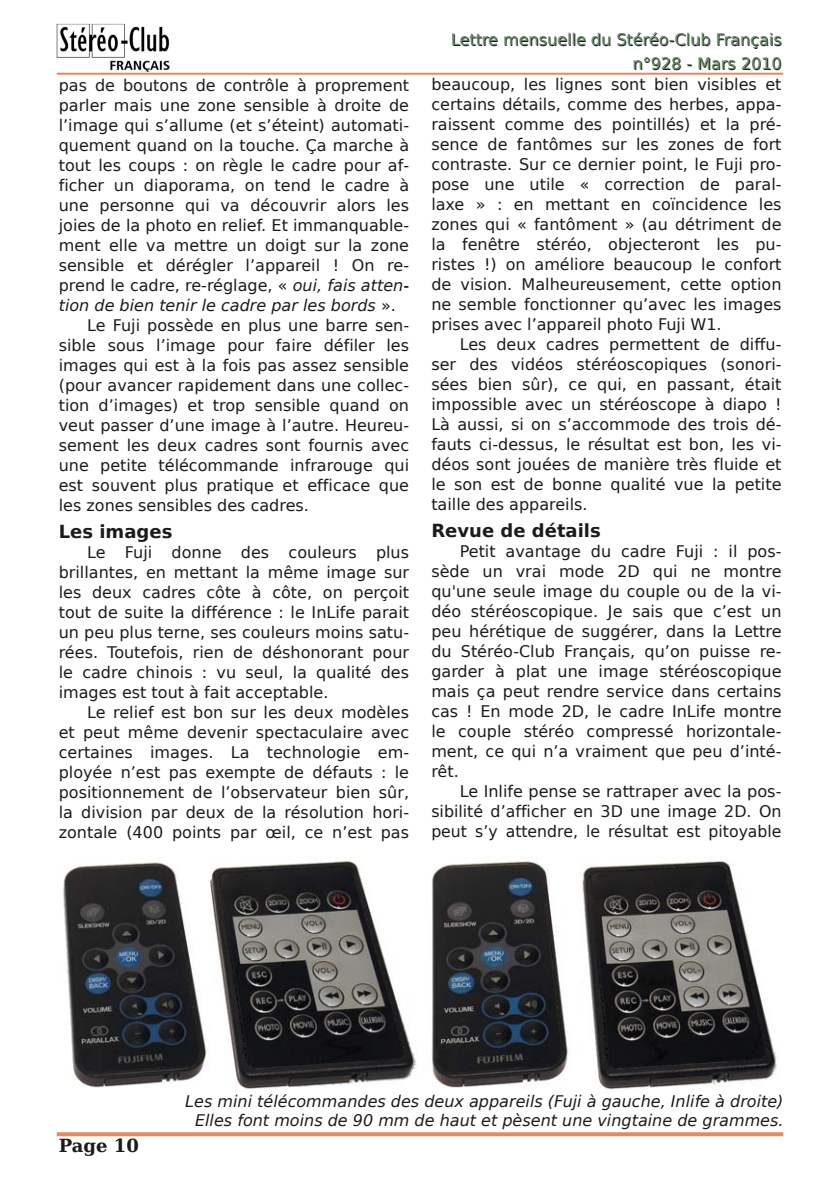
<style>
.page{position:relative;width:840px;height:1191px;background:#fff}
.page>*{position:absolute;margin:0;border:0;box-sizing:border-box;transform-origin:0 0}
.t1{font:700 18px "Bitstream Vera Sans";color:#1c1b1a}
.t2{font:700 18px "Bitstream Vera Serif";color:#1c1b1a}
.t3{font:16px/20px "Bitstream Vera Sans";color:#1c1b1a;text-align:justify}
.t4{font:italic 16px/18.6px "Bitstream Vera Sans";color:#1c1b1a;text-align:right}
.s1{font-style:italic}
.s2{font-style:normal}
.s3{color:#698b69}
</style>
<div class="page">
<img style="left:56px;top:24px;width:113px;height:48px">
<hr style="left:57px;top:73px;width:725px;height:2px;background:#e58a5e">
<svg style="left:57px;top:1132px;width:725px;height:4px;background:#e69269"></svg>
<img style="left:63px;top:859px;width:714px;height:231px">
<p class="t3" style="left:59px;top:75px;width:351px">pas de boutons de contrôle à proprement</p>
<p class="t3" style="left:59px;top:95px;width:351px">parler mais une zone sensible à droite de</p>
<p class="t3" style="left:59px;top:115px;width:351px">l’image qui s’allume (et s’éteint) automati-</p>
<p class="t3" style="left:59px;top:135px;width:351px">quement quand on la touche. Ça marche à</p>
<p class="t3" style="left:59px;top:155px;width:351px">tout les coups : on règle le cadre pour af-</p>
<p class="t3" style="left:59px;top:175px;width:351px">ficher un diaporama, on tend le cadre à</p>
<p class="t3" style="left:59px;top:195px;width:351px">une personne qui va découvrir alors les</p>
<p class="t3" style="left:59px;top:215px;width:351px">joies de la photo en relief. Et immanquable-</p>
<p class="t3" style="left:59px;top:235px;width:351px">ment elle va mettre un doigt sur la zone</p>
<p class="t3" style="left:59px;top:255px;width:351px">sensible et dérégler l’appareil ! On re-</p>
<p class="t3" style="left:59px;top:275px;width:351px">prend le cadre, re-réglage, « <span class="s1">oui, fais atten-</span></p>
<p class="t4" style="left:59px;top:296px;width:338px">tion de bien tenir le cadre par les bords <span class="s2">».</span></p>
<p class="t3" style="left:87px;top:315px;width:323px">Le Fuji possède en plus une barre sen-</p>
<p class="t3" style="left:59px;top:335px;width:351px">sible sous l’image pour faire défiler les</p>
<p class="t3" style="left:59px;top:355px;width:351px">images qui est à la fois pas assez sensible</p>
<p class="t3" style="left:59px;top:375px;width:351px">(pour avancer rapidement dans une collec-</p>
<p class="t3" style="left:59px;top:395px;width:351px">tion d’images) et trop sensible quand on</p>
<p class="t3" style="left:59px;top:415px;width:351px">veut passer d’une image à l’autre. Heureu-</p>
<p class="t3" style="left:59px;top:435px;width:351px">sement les deux cadres sont fournis avec</p>
<p class="t3" style="left:59px;top:455px;width:351px">une petite télécommande infrarouge qui</p>
<p class="t3" style="left:59px;top:475px;width:351px">est souvent plus pratique et efficace que</p>
<p class="t3" style="left:59px;top:495px;width:251px">les zones sensibles des cadres.</p>
<p class="t1" style="left:59px;top:521px;width:115px">Les images</p>
<p class="t3" style="left:59px;top:542px;width:351px;text-indent:28px">Le Fuji donne des couleurs plus brillantes, en mettant la même image sur les deux cadres côte à côte, on perçoit tout de suite la différence : le InLife parait un peu plus terne, ses couleurs moins satu&shy;rées. Toutefois, rien de déshonorant pour le cadre chinois : vu seul, la qualité des images est tout à fait acceptable.</p>
<p class="t3" style="left:59px;top:702px;width:351px;text-indent:28px">Le relief est bon sur les deux modèles et peut même devenir spectaculaire avec certaines images. La technologie em&shy;ployée n’est pas exempte de défauts : le positionnement de l’observateur bien sûr, la division par deux de la résolution hori&shy;zontale (400 points par œil, ce n’est pas</p>
<p class="t3" style="left:451px;top:28px;width:332px;line-height:24px;text-align:right">Lettre mensue<span class="s3">ll</span>e du Stéréo-C<span class="s3">l</span>ub França<span class="s3">i</span>s n°928 - Mars 2010</p>
<p class="t3" style="left:431px;top:74px;width:351px">beaucoup, les lignes sont bien visibles et certains détails, comme des herbes, appa&shy;raissent comme des pointillés) et la pré&shy;sence de fantômes sur les zones de fort contraste. Sur ce dernier point, le Fuji pro&shy;pose une utile « correction de paral&shy;laxe » : en mettant en coïncidence les zones qui « fantôment » (au détriment de la fenêtre stéréo, objecteront les pu&shy;ristes !) on améliore beaucoup le confort de vision. Malheureusement, cette option ne semble fonctionner qu’avec les images prises avec l’appareil photo Fuji W1.</p>
<p class="t3" style="left:431px;top:334px;width:351px;text-indent:28px">Les deux cadres permettent de diffu&shy;ser des vidéos stéréoscopiques (sonori&shy;sées bien sûr), ce qui, en passant, était impossible avec un stéréoscope à diapo !<br>Là aussi, si on s’accommode des trois dé&shy;fauts ci-dessus, le résultat est bon, les vi&shy;déos sont jouées de manière très fluide et le son est de bonne qualité vue la petite taille des appareils.</p>
<p class="t1" style="left:431px;top:520px;width:171px">Revue de détails</p>
<p class="t3" style="left:431px;top:542px;width:351px;text-indent:28px">Petit avantage du cadre Fuji : il pos&shy;sède un vrai mode 2D qui ne montre qu'une seule image du couple ou de la vi&shy;déo stéréoscopique. Je sais que c’est un peu hérétique de suggérer, dans la Lettre du Stéréo-Club Français, qu’on puisse re&shy;garder à plat une image stéréoscopique mais ça peut rendre service dans certains cas ! En mode 2D, le cadre InLife montre le couple stéréo compressé horizontale&shy;ment, ce qui n’a vraiment que peu d’inté&shy;rêt.</p>
<p class="t3" style="left:431px;top:782px;width:351px;text-indent:28px">Le Inlife pense se rattraper avec la pos&shy;sibilité d’afficher en 3D une image 2D. On peut s’y attendre, le résultat est pitoyable</p>
<p class="t2" style="left:59px;top:1134px;width:82px">Page 10</p>
<p class="t4" style="left:185px;top:1092px;width:599px">Les mini télécommandes des deux appareils (Fuji à gauche, Inlife à droite)<br>Elles font moins de 90 mm de haut et pèsent une vingtaine de grammes.</p>
</div>
